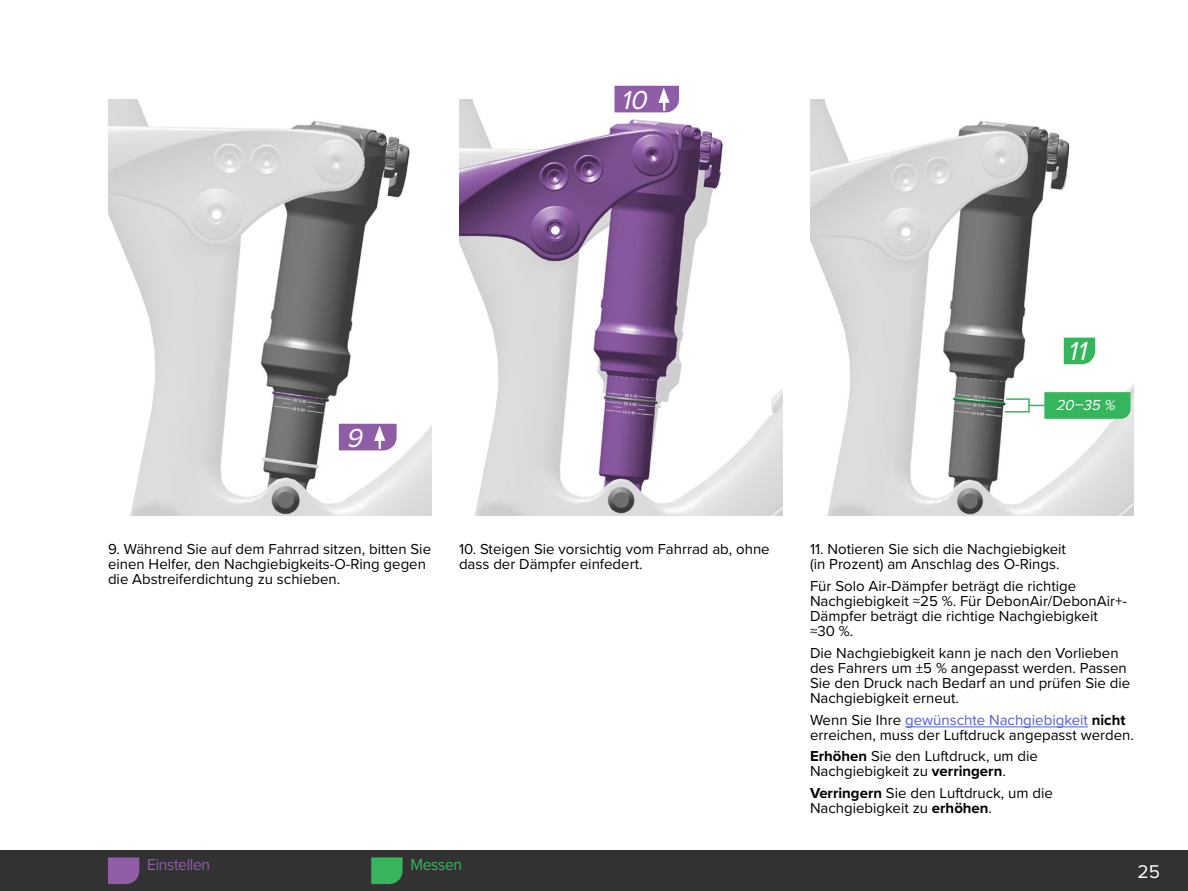
<style>
.page{position:relative;width:1188px;height:891px;background:#fff}
.page>*{position:absolute;margin:0;border:0;box-sizing:border-box;transform-origin:0 0}
.t1{font:italic 27px "Proxima Nova";color:#fff}
.t2{font:19.2px "Proxima Nova";color:#fff}
.t3{font:16.5px "Proxima Nova";letter-spacing:-.025em;color:#8f5ca6;scale:.95 1}
.t4{font:16.5px "Proxima Nova";letter-spacing:-.025em;color:#37b55c;scale:.95 1}
.t5{font:15px/15px "Proxima Nova";color:#000}
.t6{font:italic 15px "Proxima Nova";color:#fff}
.s1{color:#4f5cd6}
.s2{font-weight:700}
</style>
<div class="page">
<div style="left:0;top:850px;width:1188px;height:41px;background:#323232"></div>
<hr style="left:905px;top:726px;width:183px;height:1px;background:#4f5cd6">
<img style="left:459px;top:99px;width:324px;height:416px">
<img style="left:810px;top:99px;width:324px;height:416px">
<svg style="left:1064px;top:338px;width:31px;height:26px"></svg>
<img style="left:108px;top:99px;width:324px;height:416px">
<svg style="left:1003px;top:392px;width:128px;height:27px"></svg>
<svg style="left:108px;top:857px;width:31px;height:27px"></svg>
<svg style="left:371px;top:857px;width:32px;height:27px"></svg>
<svg style="left:339px;top:424px;width:58px;height:26px"></svg>
<svg style="left:615px;top:86px;width:64px;height:26px"></svg>
<h1 class="t1" style="left:621px;top:80px;width:35px">10</h1>
<h1 class="t1" style="left:346px;top:418px;width:26px">9</h1>
<h1 class="t1" style="left:1068px;top:331px;width:28px">11</h1>
<p class="t6" style="left:1056px;top:394px;width:65px">20–35 %</p>
<p class="t5" style="left:108px;top:541px;width:325px">9. Während Sie auf dem Fahrrad sitzen, bitten Sie einen Helfer, den Nachgiebigkeits-O-Ring gegen die Abstreiferdichtung zu schieben.</p>
<p class="t5" style="left:459px;top:541px;width:312px">10. Steigen Sie vorsichtig vom Fahrrad ab, ohne dass der Dämpfer einfedert.</p>
<p class="t5" style="left:810px;top:541px;width:258px">11. Notieren Sie sich die Nachgiebigkeit (in Prozent) am Anschlag des O-Rings.</p>
<p class="t5" style="left:810px;top:578px;width:319px">Für Solo Air-Dämpfer beträgt die richtige Nachgiebigkeit ≈25 %. Für DebonAir/DebonAir+- Dämpfer beträgt die richtige Nachgiebigkeit<br>≈30 %.</p>
<p class="t5" style="left:810px;top:645px;width:322px">Die Nachgiebigkeit kann je nach den Vorlieben des Fahrers um ±5 % angepasst werden. Passen Sie den Druck nach Bedarf an und prüfen Sie die Nachgiebigkeit erneut.</p>
<p class="t5" style="left:810px;top:711px;width:325px">Wenn Sie Ihre <span class="s1">gewünschte Nachgiebigkeit</span> <span class="s2">nicht </span>erreichen, muss der Luftdruck angepasst werden.</p>
<p class="t5" style="left:810px;top:748px;width:230px"><span class="s2">Erhöhen</span> Sie den Luftdruck, um die<br>Nachgiebigkeit zu <span class="s2">verringern</span>.</p>
<p class="t5" style="left:810px;top:785px;width:244px"><span class="s2">Verringern</span> Sie den Luftdruck, um die<br>Nachgiebigkeit zu <span class="s2">erhöhen</span>.</p>
<p class="t3" style="left:147px;top:853px;width:68px">Einstellen</p>
<p class="t4" style="left:411px;top:853px;width:56px">Messen</p>
<p class="t2" style="left:1138px;top:857px;width:24px">25</p>
</div>
